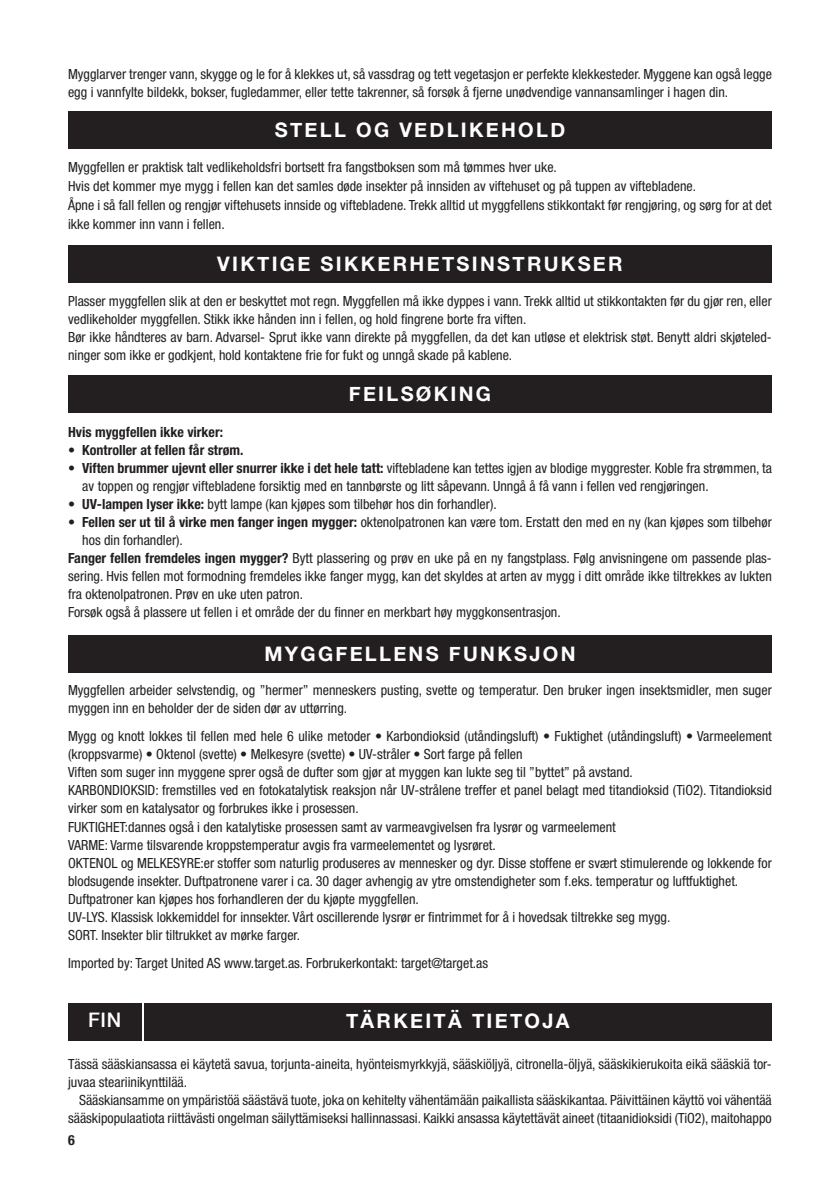
<style>
.page{position:relative;width:840px;height:1191px;background:#fff}
.page>*{position:absolute;margin:0;border:0;box-sizing:border-box;transform-origin:0 0}
.t1{font:700 20px "Helvetica Neue";letter-spacing:.115em;color:#fff}
.t2{font:500 20px "Helvetica Neue";color:#fff}
.t3{font:condensed 14px/18px "Helvetica Neue";color:#231f20}
.t4{font:700 condensed 14px "Helvetica Neue";color:#231f20}
.s1{font-weight:700}
</style>
<div class="page">
<div style="left:68px;top:635px;width:703px;height:37px;background:#231f20"></div>
<div style="left:68px;top:111px;width:703px;height:38px;background:#231f20"></div>
<div style="left:68px;top:245px;width:703px;height:37px;background:#231f20"></div>
<div style="left:68px;top:375px;width:703px;height:38px;background:#231f20"></div>
<div style="left:145px;top:1003px;width:626px;height:37px;background:#231f20"></div>
<div style="left:68px;top:1003px;width:74px;height:37px;background:#231f20"></div>
<p class="t3" style="left:68px;top:65px;width:705px">Mygglarver trenger vann, skygge og le for å klekkes ut, så vassdrag og tett vegetasjon er perfekte klekkesteder. Myggene kan også legge egg i vannfylte bildekk, bokser, fugledammer, eller tette takrenner, så forsøk å fjerne unødvendige vannansamlinger i hagen din.</p>
<h1 class="t1" style="left:275px;top:118px;width:292px">STELL OG VEDLIKEHOLD</h1>
<p class="t3" style="left:68px;top:157px;width:705px;line-height:19px">Myggfellen er praktisk talt vedlikeholdsfri bortsett fra fangstboksen som må tømmes hver uke.<br>Hvis det kommer mye mygg i fellen kan det samles døde insekter på innsiden av viftehuset og på tuppen av viftebladene.<br>Åpne i så fall fellen og rengjør viftehusets innside og viftebladene. Trekk alltid ut myggfellens stikkontakt før rengjøring, og sørg for at det ikke kommer inn vann i fellen.</p>
<h1 class="t1" style="left:217px;top:251px;width:407px">VIKTIGE SIKKERHETSINSTRUKSER</h1>
<p class="t3" style="left:68px;top:292px;width:704px">Plasser myggfellen slik at den er beskyttet mot regn. Myggfellen må ikke dyppes i vann. Trekk alltid ut stikkontakten før du gjør ren, eller vedlikeholder myggfellen. Stikk ikke hånden inn i fellen, og hold fingrene borte fra viften.<br>Bør ikke håndteres av barn. Advarsel- Sprut ikke vann direkte på myggfellen, da det kan utløse et elektrisk støt. Benytt aldri skjøteled&shy;ninger som ikke er godkjent, hold kontaktene frie for fukt og unngå skade på kablene.</p>
<h1 class="t1" style="left:348px;top:382px;width:144px">FEILSØKING</h1>
<p class="t4" style="left:68px;top:424px;width:156px">Hvis myggfellen ikke virker:</p>
<p class="t4" style="left:68px;top:442px;width:177px">• Kontroller at fellen får strøm.</p>
<p class="t3" style="left:82px;top:459px;width:690px;text-indent:-14px"><span class="s1">• Viften brummer ujevnt eller snurrer ikke i det hele tatt:</span> viftebladene kan tettes igjen av blodige myggrester. Koble fra strømmen, ta av toppen og rengjør viftebladene forsiktig med en tannbørste og litt såpevann. Unngå å få vann i fellen ved rengjøringen.</p>
<p class="t3" style="left:68px;top:495px;width:430px"><span class="s1">• UV-lampen lyser ikke:</span> bytt lampe (kan kjøpes som tilbehør hos din forhandler).</p>
<p class="t3" style="left:68px;top:513px;width:704px"><span class="s1">• Fellen ser ut til å virke men fanger ingen mygger:</span> oktenolpatronen kan være tom. Erstatt den med en ny (kan kjøpes som tilbehør</p>
<p class="t3" style="left:82px;top:531px;width:102px">hos din forhandler).</p>
<p class="t3" style="left:68px;top:549px;width:705px"><span class="s1">Fanger fellen fremdeles ingen mygger?</span> Bytt plassering og prøv en uke på en ny fangstplass. Følg anvisningene om passende plas-</p>
<p class="t3" style="left:68px;top:567px;width:704px">sering. Hvis fellen mot formodning fremdeles ikke fanger mygg, kan det skyldes at arten av mygg i ditt område ikke tiltrekkes av lukten</p>
<p class="t3" style="left:68px;top:585px;width:236px">fra oktenolpatronen. Prøv en uke uten patron.</p>
<p class="t3" style="left:68px;top:603px;width:494px">Forsøk også å plassere ut fellen i et område der du finner en merkbart høy myggkonsentrasjon.</p>
<h1 class="t1" style="left:264px;top:641px;width:312px">MYGGFELLENS FUNKSJON</h1>
<p class="t3" style="left:68px;top:681px;width:704px">Myggfellen arbeider selvstendig, og ”hermer” menneskers pusting, svette og temperatur. Den bruker ingen insektsmidler, men suger myggen inn en beholder der de siden dør av uttørring.</p>
<p class="t3" style="left:68px;top:727px;width:704px">Mygg og knott lokkes til fellen med hele 6 ulike metoder • Karbondioksid (utåndingsluft) • Fuktighet (utåndingsluft) • Varmeelement (kroppsvarme) • Oktenol (svette) • Melkesyre (svette) • UV-stråler • Sort farge på fellen<br>Viften som suger inn myggene sprer også de dufter som gjør at myggen kan lukte seg til ”byttet” på avstand.<br>KARBONDIOKSID: fremstilles ved en fotokatalytisk reaksjon når UV-strålene treffer et panel belagt med titandioksid (TiO2). Titandioksid virker som en katalysator og forbrukes ikke i prosessen.<br>FUKTIGHET:dannes også i den katalytiske prosessen samt av varmeavgivelsen fra lysrør og varmeelement<br>VARME: Varme tilsvarende kroppstemperatur avgis fra varmeelementet og lysrøret.<br>OKTENOL og MELKESYRE:er stoffer som naturlig produseres av mennesker og dyr. Disse stoffene er svært stimulerende og lokkende for blodsugende insekter. Duftpatronene varer i ca. 30 dager avhengig av ytre omstendigheter som f.eks. temperatur og luftfuktighet.<br>Duftpatroner kan kjøpes hos forhandleren der du kjøpte myggfellen.<br>UV-LYS. Klassisk lokkemiddel for innsekter. Vårt oscillerende lysrør er fintrimmet for å i hovedsak tiltrekke seg mygg.<br>SORT. Insekter blir tiltrukket av mørke farger.</p>
<p class="t3" style="left:68px;top:953px;width:421px">Imported by: Target United AS www.target.as. Forbrukerkontakt: target@target.as</p>
<h1 class="t1" style="left:346px;top:1009px;width:225px">TÄRKEITÄ TIETOJA</h1>
<p class="t3" style="left:68px;top:1054px;width:704px">Tässä sääskiansassa ei käytetä savua, torjunta-aineita, hyönteismyrkkyjä, sääskiöljyä, citronella-öljyä, sääskikierukoita eikä sääskiä tor&shy;juvaa steariinikynttilää.</p>
<p class="t3" style="left:68px;top:1090px;width:704px;text-align:right">Sääskiansamme on ympäristöä säästävä tuote, joka on kehitelty vähentämään paikallista sääskikantaa. Päivittäinen käyttö voi vähentää sääskipopulaatiota riittävästi ongelman säilyttämiseksi hallinnassasi. Kaikki ansassa käytettävät aineet (titaanidioksidi (TiO2), maitohappo</p>
<h1 class="t2" style="left:88px;top:1008px;width:35px">FIN</h1>
<p class="t4" style="left:68px;top:1131px;width:8px">6</p>
</div>
